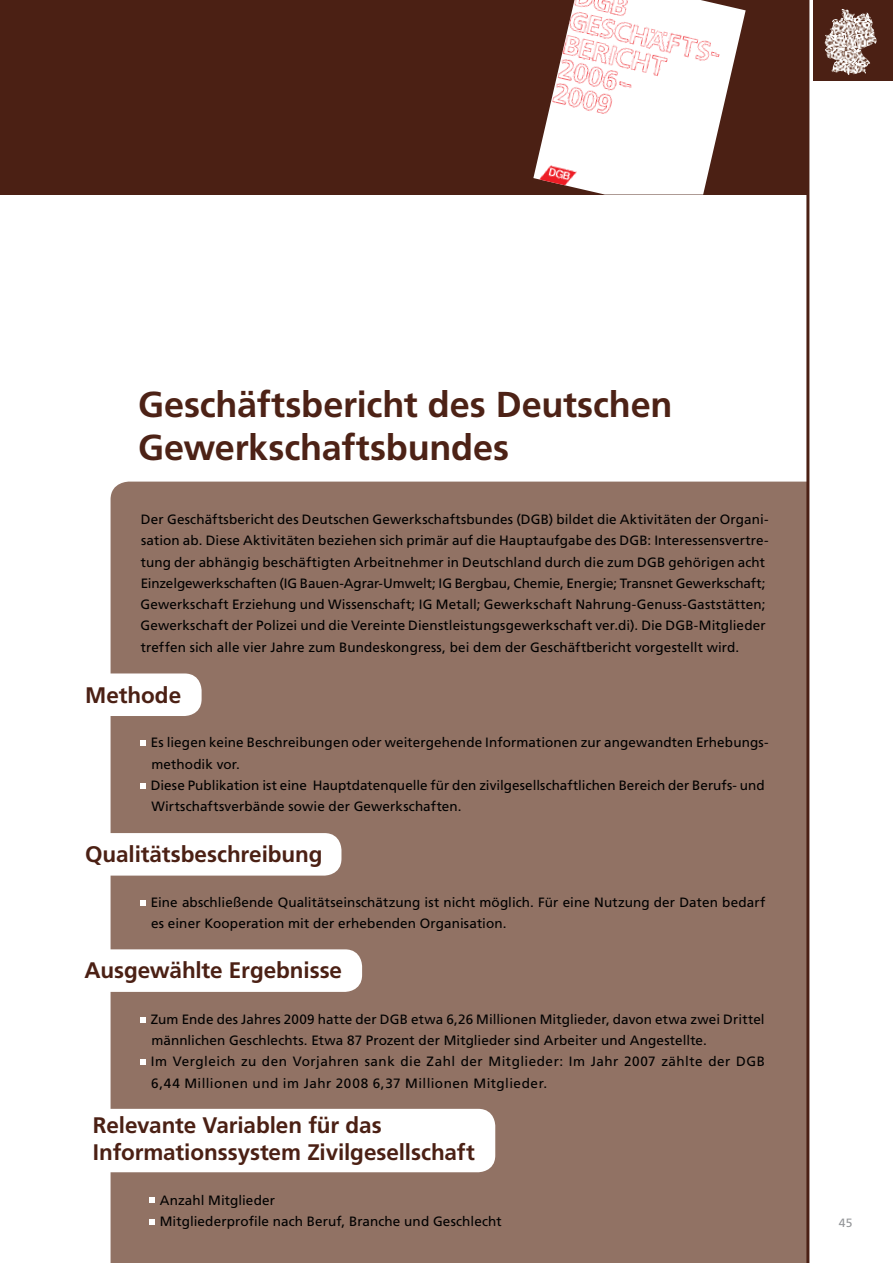
<style>
.page{position:relative;width:893px;height:1263px;background:#fff}
.page>*{position:absolute;margin:0;border:0;box-sizing:border-box;transform-origin:0 0}
.t1{font:700 36px/43.2px "Frutiger";letter-spacing:-.005em;color:#4d2216}
.t2{font:700 22.5px/27px "Frutiger";letter-spacing:-.005em;color:#4b2014}
.t3{font:13.5px/21.3px "Frutiger";letter-spacing:.01em;color:#000}
.t4{font:12px "Frutiger";color:#939598}
</style>
<div class="page">
<div style="left:111px;top:482px;width:695px;height:781px;background:#917264"></div>
<div style="left:83px;top:833px;width:258px;height:42px;background:#fff;border-radius:17px"></div>
<div style="left:83px;top:949px;width:279px;height:43px;background:#fff;border-radius:17px"></div>
<div style="left:93px;top:1109px;width:402px;height:63px;background:#fff;border-radius:17px"></div>
<div style="left:85px;top:673px;width:117px;height:43px;background:#fff;border-radius:17px"></div>
<hr style="left:806px;top:0;width:3px;height:1263px;background:#4b2014">
<svg style="left:140px;top:740px;width:6px;height:6px"></svg>
<svg style="left:140px;top:783px;width:6px;height:5px"></svg>
<svg style="left:140px;top:900px;width:6px;height:5px"></svg>
<svg style="left:140px;top:1017px;width:6px;height:5px"></svg>
<svg style="left:140px;top:1059px;width:6px;height:6px"></svg>
<div style="left:0;top:0;width:808px;height:195px;background:#4b2014"></div>
<svg style="left:533px;top:0;width:213px;height:195px"></svg>
<div style="left:813px;top:0;width:80px;height:81px;background:#4b2014"></div>
<img style="left:825px;top:9px;width:52px;height:66px">
<svg style="left:149px;top:1197px;width:6px;height:6px"></svg>
<svg style="left:149px;top:1219px;width:6px;height:5px"></svg>
<h1 class="t1" style="left:138px;top:383px;width:536px">Geschäftsbericht des Deutschen<br>Gewerkschaftsbundes</h1>
<p class="t3" style="left:141px;top:509px;width:629px">Der Geschäftsbericht des Deutschen Gewerkschaftsbundes (DGB) bildet die Aktivitäten der Organi&shy;sation ab. Diese Aktivitäten beziehen sich primär auf die Hauptaufgabe des DGB: Interessensvertre&shy;tung der abhängig beschäftigten Arbeitnehmer in Deutschland durch die zum DGB gehörigen acht Einzelgewerkschaften (IG Bauen-Agrar-Umwelt; IG Bergbau, Chemie, Energie; Transnet Gewerkschaft; Gewerkschaft Erziehung und Wissenschaft; IG Metall; Gewerkschaft Nahrung-Genuss-Gaststätten; Gewerkschaft der Polizei und die Vereinte Dienstleistungsgewerkschaft ver.di). Die DGB-Mitglieder treffen sich alle vier Jahre zum Bundeskongress, bei dem der Geschäftbericht vorgestellt wird.</p>
<h2 class="t2" style="left:85px;top:681px;width:98px">Methode</h2>
<p class="t3" style="left:151px;top:732px;width:619px">Es liegen keine Beschreibungen oder weitergehende Informationen zur angewandten Erhebungs&shy;methodik vor.<br>Diese Publikation ist eine Hauptdatenquelle für den zivilgesellschaftlichen Bereich der Berufs- und Wirtschaftsverbände sowie der Gewerkschaften.</p>
<h2 class="t2" style="left:85px;top:840px;width:239px">Qualitätsbeschreibung</h2>
<p class="t3" style="left:151px;top:891px;width:616px">Eine abschließende Qualitätseinschätzung ist nicht möglich. Für eine Nutzung der Daten bedarf es einer Kooperation mit der erhebenden Organisation.</p>
<h2 class="t2" style="left:85px;top:957px;width:259px">Ausgewählte Ergebnisse</h2>
<p class="t3" style="left:151px;top:1008px;width:616px">Zum Ende des Jahres 2009 hatte der DGB etwa 6,26 Millionen Mitglieder, davon etwa zwei Drittel männlichen Geschlechts. Etwa 87 Prozent der Mitglieder sind Arbeiter und Angestellte.<br>Im Vergleich zu den Vorjahren sank die Zahl der Mitglieder: Im Jahr 2007 zählte der DGB 6,44 Millionen und im Jahr 2008 6,37 Millionen Mitglieder.</p>
<h2 class="t2" style="left:93px;top:1112px;width:383px">Relevante Variablen für das<br>Informationssystem Zivilgesellschaft</h2>
<p class="t3" style="left:160px;top:1189px;width:343px">Anzahl Mitglieder<br>Mitgliederprofile nach Beruf, Branche und Geschlecht</p>
<p class="t4" style="left:839px;top:1216px;width:15px">45</p>
</div>
